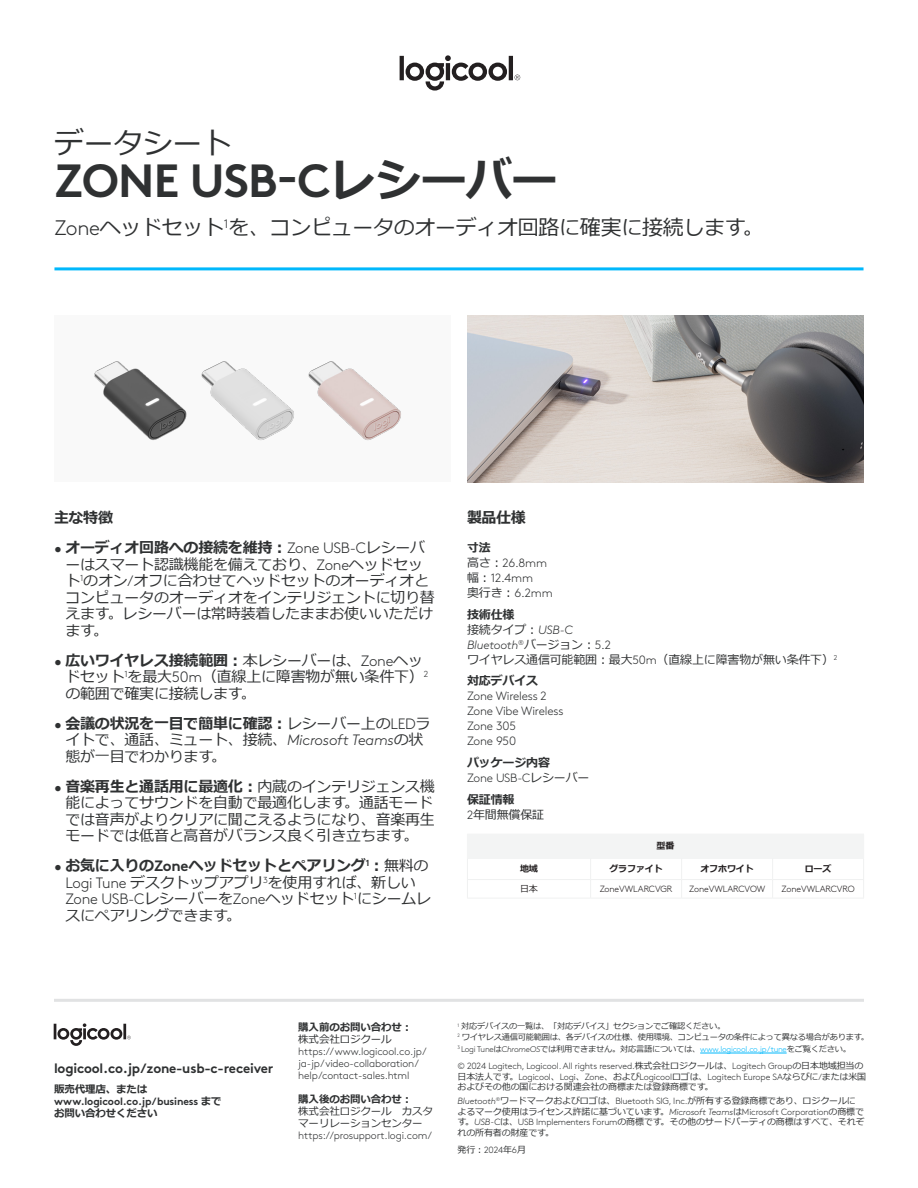
<style>
.page{position:relative;width:918px;height:1188px;background:#fff}
.page>*{position:absolute;margin:0;border:0;box-sizing:border-box;transform-origin:0 0}
.t1{font:700 46.5px "Brown Pro";letter-spacing:-.015em;color:#2f3132}
.H1_Sub{font:30px "Meiryo";letter-spacing:-.015em;color:#2f3132}
.Side_Column_Text{font:21px "Meiryo";letter-spacing:-.015em;color:#2f3132}
.Body_copy{font:15px/16.5px "Meiryo";letter-spacing:-.015em;color:#2f3132}
.t2{font:700 15px "Meiryo";letter-spacing:-.025em;color:#2f3132}
.t3{font:700 13.5px "Brown Pro";letter-spacing:-.015em;color:#2f3132}
.Body_copy-2{font:300 12px "Brown Pro";letter-spacing:-.015em;color:#2f3132}
.Body_copy-3{font:12px "Meiryo";letter-spacing:-.015em;color:#2f3132}
.Body_copy-4{font:700 12px "Meiryo";letter-spacing:-.015em;color:#2f3132}
.Body_copy-5{font:italic 300 12px "Brown Pro";letter-spacing:-.015em;color:#2f3132}
.t4{font:300 10.5px/12px "Brown Pro";letter-spacing:-.015em;color:#2f3132}
.t5{font:700 10.5px/12px "Brown Pro";letter-spacing:-.015em;color:#2f3132}
.t6{font:700 10.5px "Meiryo";letter-spacing:-.015em;color:#2f3132}
.t7{font:9px/10.5px "Meiryo";letter-spacing:-.015em;color:#2f3132}
.t8{font:300 9px/10.5px "Brown Pro";letter-spacing:-.015em;color:#2f3132}
.Table_-_H3{font:300 9px "Brown Pro";letter-spacing:-.015em;color:#231f20}
.Table_-_H3-2{font:700 9px "Meiryo";letter-spacing:-.015em;color:#231f20}
.Table_-_H3-3{font:9px "Meiryo";color:#231f20}
.t9{font:8.25px "Meiryo";letter-spacing:-.03em;color:#2f3132}
.s1{font-family:"Meiryo"}
.s2{font-family:"Brown Pro";font-weight:300}
.s3{font-weight:700}
.s4{font-family:"Brown Pro";font-weight:300;font-style:italic}
.s5{font-family:"Brown Pro";font-weight:700}
.s6{font-family:"Meiryo";font-weight:400}
.s7{font-family:"Meiryo";font-weight:400;font-style:normal}
.s8{font-style:normal}
.s9{font-family:"Meiryo";font-weight:700}
.s10{font-family:"Brown Pro";font-weight:300;color:#00b8fc}
</style>
<div class="page">
<img style="left:468px;top:316px;width:396px;height:166px">
<div style="left:54px;top:316px;width:397px;height:166px;background:#f9f9f9"></div>
<hr style="left:54px;top:999px;width:810px;height:3px;background:#e1e2e3">
<hr style="left:700px;top:1053px;width:87px;height:1px;background:#00b8fc">
<hr style="left:54px;top:267px;width:810px;height:3px;background:#00b8fc">
<img style="left:94px;top:361px;width:93px;height:79px">
<img style="left:201px;top:361px;width:93px;height:79px">
<img style="left:308px;top:361px;width:93px;height:79px">
<div style="left:467px;top:834px;width:397px;height:24px;background:#f3f4f4"></div>
<hr style="left:467px;top:879px;width:124px;height:1px;background:#f0f1f1">
<hr style="left:467px;top:898px;width:124px;height:1px;background:#f0f1f1">
<hr style="left:591px;top:879px;width:91px;height:1px;background:#f0f1f1">
<hr style="left:682px;top:879px;width:91px;height:1px;background:#f0f1f1">
<hr style="left:773px;top:879px;width:91px;height:1px;background:#f0f1f1">
<hr style="left:591px;top:898px;width:91px;height:1px;background:#f0f1f1">
<hr style="left:682px;top:898px;width:91px;height:1px;background:#f0f1f1">
<hr style="left:773px;top:898px;width:91px;height:1px;background:#f0f1f1">
<svg style="left:590px;top:859px;width:1px;height:39px"></svg>
<svg style="left:681px;top:859px;width:1px;height:39px"></svg>
<svg style="left:772px;top:859px;width:1px;height:39px"></svg>
<svg style="left:863px;top:859px;width:1px;height:39px"></svg>
<svg style="left:467px;top:859px;width:1px;height:39px"></svg>
<hr style="left:467px;top:858px;width:124px;height:1px;background:#f3f4f4">
<hr style="left:591px;top:858px;width:91px;height:1px;background:#f3f4f4">
<hr style="left:682px;top:858px;width:91px;height:1px;background:#f3f4f4">
<hr style="left:773px;top:858px;width:91px;height:1px;background:#f3f4f4">
<svg style="left:400px;top:55px;width:120px;height:36px"></svg>
<svg style="left:54px;top:1023px;width:77px;height:23px"></svg>
<p class="H1_Sub" style="left:54px;top:126px;width:179px">データシート</p>
<h1 class="t1" style="left:54px;top:143px;width:505px">ZONE USB-C<span class="s1">レシーバー</span></h1>
<p class="Side_Column_Text" style="left:55px;top:216px;width:711px"><span class="s2">Zone</span>ヘッドセット<sup>1</sup>を、コンピュータのオーディオ回路に確実に接続します。</p>
<p class="t2" style="left:54px;top:509px;width:61px">主な特徴</p>
<p class="Body_copy" style="left:65px;top:540px;width:371px;text-indent:-11px"><span class="s2">•</span> <span class="s3">オーディオ回路への接続を維持：</span><span class="s2">Zone USB-C</span>レシーバーはスマート認識機能を備えており、<span class="s2">Zone</span>ヘッドセット<sup>1</sup>のオン<span class="s2">/</span>オフに合わせてヘッドセットのオーディオとコンピュータのオーディオをインテリジェントに切り替えます。レシーバーは常時装着したままお使いいただけます。</p>
<p class="Body_copy" style="left:65px;top:652px;width:364px;text-indent:-11px"><span class="s2">•</span> <span class="s3">広いワイヤレス接続範囲：</span>本レシーバーは、<span class="s2">Zone</span>ヘッドセット<sup>1</sup>を最大<span class="s2">50m</span>（直線上に障害物が無い条件下）<sup>2</sup>の範囲で確実に接続します。</p>
<p class="Body_copy" style="left:65px;top:715px;width:367px;text-indent:-11px"><span class="s2">•</span> <span class="s3">会議の状況を一目で簡単に確認：</span>レシーバー上の<span class="s2">LED</span>ライトで、通話、ミュート、接続、<span class="s4">Microsoft Teams</span>の状態が一目でわかります。</p>
<p class="Body_copy" style="left:65px;top:778px;width:371px;text-indent:-11px"><span class="s2">•</span> <span class="s3">音楽再生と通話用に最適化：</span>内蔵のインテリジェンス機能によってサウンドを自動で最適化します。通話モードでは音声がよりクリアに聞こえるようになり、音楽再生モードでは低音と高音がバランス良く引き立ちます。</p>
<p class="Body_copy" style="left:65px;top:858px;width:367px;text-indent:-11px"><span class="s2">•</span> <span class="s3">お気に入りの</span><span class="s5">Zone</span><span class="s3">ヘッドセットとペアリング</span><sup>1</sup><span class="s3">：</span>無料の<br><span class="s2">Logi Tune</span> デスクトップアプリ<sup>3</sup>を使用すれば、新しい<br><span class="s2">Zone USB-C</span>レシーバーを<span class="s2">Zone</span>ヘッドセット<sup>1</sup>にシームレスにペアリングできます。</p>
<p class="t2" style="left:467px;top:509px;width:60px">製品仕様</p>
<p class="Body_copy-4" style="left:467px;top:541px;width:25px">寸法</p>
<p class="Body_copy-2" style="left:467px;top:554px;width:81px"><span class="s6">高さ：</span>26.8mm</p>
<p class="Body_copy-2" style="left:467px;top:569px;width:67px"><span class="s6">幅：</span>12.4mm</p>
<p class="Body_copy-2" style="left:467px;top:584px;width:87px"><span class="s6">奥行き：</span>6.2mm</p>
<p class="Body_copy-4" style="left:467px;top:607px;width:49px">技術仕様</p>
<p class="Body_copy-3" style="left:467px;top:622px;width:107px">接続タイプ：<span class="s4">USB-C</span></p>
<p class="Body_copy-5" style="left:467px;top:636px;width:146px">Bluetooth<sup>®</sup><span class="s7">バージョン：</span><span class="s8">5.2</span></p>
<p class="Body_copy-3" style="left:467px;top:652px;width:372px">ワイヤレス通信可能範囲：最大<span class="s2">50m</span>（直線上に障害物が無い条件下）<sup>2</sup></p>
<p class="Body_copy-4" style="left:467px;top:674px;width:73px">対応デバイス</p>
<p class="Body_copy-2" style="left:467px;top:687px;width:81px">Zone Wireless 2</p>
<p class="Body_copy-2" style="left:467px;top:702px;width:98px">Zone Vibe Wireless</p>
<p class="Body_copy-2" style="left:467px;top:717px;width:50px">Zone 305</p>
<p class="Body_copy-2" style="left:467px;top:732px;width:50px">Zone 950</p>
<p class="Body_copy-4" style="left:467px;top:756px;width:84px">パッケージ内容</p>
<p class="Body_copy-2" style="left:467px;top:769px;width:124px">Zone USB-C<span class="s6">レシーバー</span></p>
<p class="Body_copy-4" style="left:467px;top:793px;width:49px">保証情報</p>
<p class="Body_copy-3" style="left:467px;top:808px;width:79px"><span class="s2">2</span>年間無償保証</p>
<p class="Table_-_H3-2" style="left:657px;top:841px;width:19px">型番</p>
<p class="Table_-_H3-2" style="left:520px;top:864px;width:19px">地域</p>
<p class="Table_-_H3-2" style="left:609px;top:864px;width:55px">グラファイト</p>
<p class="Table_-_H3-2" style="left:700px;top:864px;width:55px">オフホワイト</p>
<p class="Table_-_H3-2" style="left:805px;top:864px;width:28px">ローズ</p>
<p class="Table_-_H3-3" style="left:520px;top:884px;width:19px">日本</p>
<p class="Table_-_H3" style="left:600px;top:882px;width:74px">ZoneVWLARCVGR</p>
<p class="Table_-_H3" style="left:689px;top:882px;width:78px">ZoneVWLARCVOW</p>
<p class="Table_-_H3" style="left:782px;top:882px;width:75px">ZoneVWLARCVRO</p>
<p class="t3" style="left:54px;top:1057px;width:221px">logicool.co.jp/zone-usb-c-receiver</p>
<p class="t5" style="left:54px;top:1082px;width:169px"><span class="s1">販売代理店、または</span>www.logicool.co.jp/business <span class="s1">までお問い合わせください</span></p>
<p class="t6" style="left:298px;top:1021px;width:115px">購入前のお問い合わせ：</p>
<p class="t4" style="left:298px;top:1033px;width:130px"><span class="s6">株式会社ロジクール</span>https://www.logicool.co.jp/ ja-jp/video-collaboration/ help/contact-sales.html</p>
<p class="t4" style="left:298px;top:1093px;width:136px"><span class="s9">購入後のお問い合わせ：<br></span><span class="s6">株式会社ロジクール　カスタマーリレーションセンター</span>https://prosupport.logi.com/</p>
<p class="t9" style="left:457px;top:1022px;width:269px"><sup>1</sup> 対応デバイスの一覧は、「対応デバイス」セクションでご確認ください。</p>
<p class="t9" style="left:457px;top:1032px;width:413px"><sup>2</sup> ワイヤレス通信可能範囲は、各デバイスの仕様、使用環境、コンピュータの条件によって異なる場合があります。</p>
<p class="t9" style="left:457px;top:1044px;width:395px"><sup>3</sup> <span class="s2">Logi Tune</span>は<span class="s4">ChromeOS</span>では利用できません。対応言語については、<span class="s10">www.logicool.co.jp/tune</span>をご覧ください。</p>
<p class="t8" style="left:457px;top:1060px;width:410px">© 2024 Logitech, Logicool. All rights reserved.<span class="s6">株式会社ロジクールは、</span>Logitech Group<span class="s6">の日本地域担当の日本法人です。</span>Logicool<span class="s6">、</span>Logi<span class="s6">、</span>Zone<span class="s6">、および</span>Logicool<span class="s6">ロゴは、</span>Logitech Europe SA<span class="s6">ならびに</span>/<span class="s6">または米国およびその他の国における関連会社の商標または登録商標です。</span></p>
<p class="t7" style="left:457px;top:1096px;width:409px"><span class="s4">Bluetooth</span><sup>®</sup>ワードマークおよびロゴは、<span class="s2">Bluetooth SIG, Inc.</span>が所有する登録商標であり、ロジクールによるマーク使用はライセンス許諾に基づいています。<span class="s4">Microsoft Teams</span>は<span class="s2">Microsoft Corporation</span>の商標です。<span class="s4">USB-C</span>は、<span class="s2">USB Implementers Forum</span>の商標です。その他のサードパーティの商標はすべて、それぞれの所有者の財産です。</p>
<p class="t7" style="left:457px;top:1144px;width:70px">発行：<span class="s2">2024</span>年<span class="s2">6</span>月</p>
</div>
